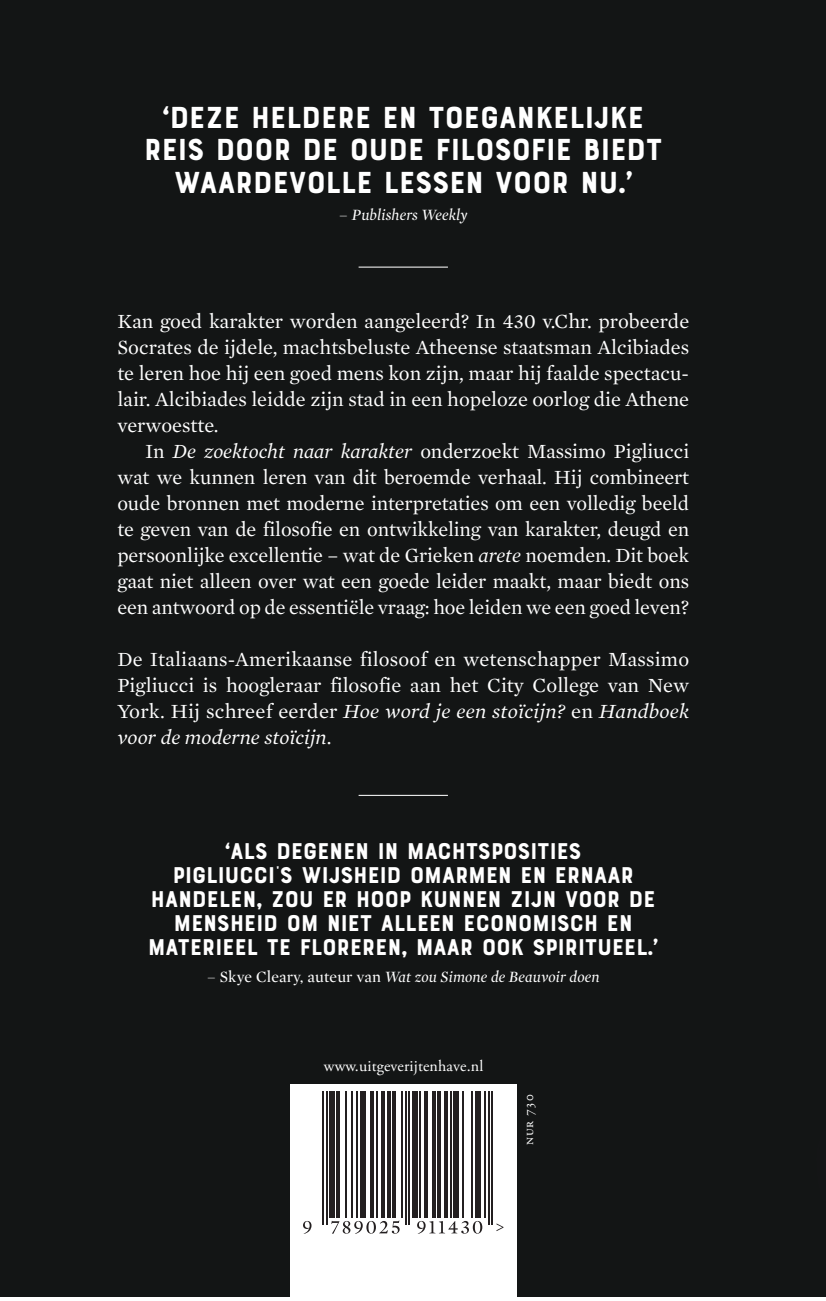
<style>
.page{position:relative;width:826px;height:1301px;background:#fff}
.page>*{position:absolute;margin:0;border:0;box-sizing:border-box;transform-origin:0 0}
.t1{font:32px/32px "Bourton Base";letter-spacing:-.02em;color:#fff;text-align:center}
.t2{font:24px/24px "Bourton Base";letter-spacing:-.02em;color:#fff;text-align:center}
.t3{font:20.4px/26px "Mercury Text G1";color:#fff;text-align:justify}
.t4{font:italic 16px "Mercury Display";letter-spacing:.01em;color:#fff}
.t5{font:16px "Adobe Garamond Pro";letter-spacing:.01em;color:#fff}
.t6{font:14px "Adobe Garamond Pro";letter-spacing:.05em;color:#fff}
.s1{font-family:"Neutra Text";font-weight:700}
.s2{font-style:normal}
.s3{font-style:italic}
</style>
<div class="page">
<div style="left:0;top:0;width:825px;height:1296px;background:#131515"></div>
<div style="left:290px;top:1084px;width:226px;height:212px;background:#fff"></div>
<hr style="left:322px;top:1090px;width:2px;height:133px;background:#231f20">
<hr style="left:325px;top:1090px;width:2px;height:133px;background:#231f20">
<div style="left:329px;top:1090px;width:5px;height:126px;background:#231f20"></div>
<hr style="left:336px;top:1090px;width:4px;height:126px;background:#231f20">
<hr style="left:345px;top:1090px;width:2px;height:126px;background:#231f20">
<hr style="left:351px;top:1090px;width:1px;height:126px;background:#231f20">
<hr style="left:356px;top:1090px;width:2px;height:126px;background:#231f20">
<div style="left:360px;top:1090px;width:5px;height:126px;background:#231f20"></div>
<hr style="left:370px;top:1090px;width:4px;height:126px;background:#231f20">
<hr style="left:376px;top:1090px;width:2px;height:126px;background:#231f20">
<hr style="left:381px;top:1090px;width:4px;height:126px;background:#231f20">
<hr style="left:387px;top:1090px;width:3px;height:126px;background:#231f20">
<hr style="left:392px;top:1090px;width:4px;height:126px;background:#231f20">
<hr style="left:401px;top:1090px;width:2px;height:126px;background:#231f20">
<hr style="left:405px;top:1090px;width:1px;height:133px;background:#231f20">
<hr style="left:408px;top:1090px;width:2px;height:133px;background:#231f20">
<div style="left:412px;top:1090px;width:5px;height:126px;background:#231f20"></div>
<hr style="left:419px;top:1090px;width:2px;height:126px;background:#231f20">
<hr style="left:424px;top:1090px;width:4px;height:126px;background:#231f20">
<hr style="left:432px;top:1090px;width:3px;height:126px;background:#231f20">
<hr style="left:437px;top:1090px;width:4px;height:126px;background:#231f20">
<hr style="left:444px;top:1090px;width:4px;height:126px;background:#231f20">
<hr style="left:450px;top:1090px;width:1px;height:126px;background:#231f20">
<div style="left:453px;top:1090px;width:6px;height:126px;background:#231f20"></div>
<hr style="left:462px;top:1090px;width:2px;height:126px;background:#231f20">
<hr style="left:471px;top:1090px;width:2px;height:126px;background:#231f20">
<div style="left:475px;top:1090px;width:5px;height:126px;background:#231f20"></div>
<hr style="left:484px;top:1090px;width:2px;height:126px;background:#231f20">
<hr style="left:487px;top:1090px;width:2px;height:133px;background:#231f20">
<hr style="left:491px;top:1090px;width:2px;height:133px;background:#231f20">
<svg style="left:303px;top:1220px;width:8px;height:13px"></svg>
<svg style="left:331px;top:1220px;width:68px;height:13px"></svg>
<svg style="left:417px;top:1220px;width:65px;height:13px"></svg>
<svg style="left:496px;top:1223px;width:7px;height:7px"></svg>
<hr style="left:358px;top:266px;width:90px;height:1px;background:#fff">
<hr style="left:358px;top:794px;width:90px;height:1px;background:#fff">
<h1 class="t1" style="left:144px;top:103px;width:520px"><span class="s1">‘</span>DEZE HELDERE EN TOEGANKELIJKE<br>REIS DOOR DE OUDE FILOSOFIE BIEDT<br>WAARDEVOLLE LESSEN VOOR NU<span class="s1">.’</span></h1>
<p class="t4" style="left:339px;top:203px;width:130px"><span class="s2">–</span> Publishers Weekly</p>
<p class="t3" style="left:117px;top:308px;width:573px">Kan goed karakter worden aangeleerd? In 430 v.Chr. probeerde Socrates de ijdele, machtsbeluste Atheense staatsman Alcibiades te leren hoe hij een goed mens kon zijn, maar hij faalde spectacu&shy;lair. Alcibiades leidde zijn stad in een hopeloze oorlog die Athene verwoestte.</p>
<p class="t3" style="left:117px;top:438px;width:573px;text-indent:28px">In <span class="s3">De zoektocht naar karakter</span> onderzoekt Massimo Pigliucci wat we kunnen leren van dit beroemde verhaal. Hij combineert oude bronnen met moderne interpretaties om een volledig beeld te geven van de filosofie en ontwikkeling van karakter, deugd en persoonlijke excellentie – wat de Grieken <span class="s3">arete</span> noemden. Dit boek gaat niet alleen over wat een goede leider maakt, maar biedt ons een antwoord op de essentiële vraag: hoe leiden we een goed leven?</p>
<p class="t3" style="left:117px;top:646px;width:573px">De Italiaans-Amerikaanse filosoof en wetenschapper Massimo Pigliucci is hoogleraar filosofie aan het City College van New York. Hij schreef eerder <span class="s3">Hoe word je een stoïcijn?</span> en <span class="s3">Handboek voor de moderne stoïcijn</span>.</p>
<p class="t2" style="left:148px;top:839px;width:512px"><span class="s1">‘</span>ALS DEGENEN IN MACHTSPOSITIES<br>PIGLIUCCI’S WIJSHEID OMARMEN EN ERNAAR HANDELEN, ZOU ER HOOP KUNNEN ZIJN VOOR DE MENSHEID OM NIET ALLEEN ECONOMISCH EN MATERIEEL TE FLOREREN, MAAR OOK SPIRITUEEL<span class="s1">.’</span></p>
<p class="t4" style="left:207px;top:965px;width:394px"><span class="s2">– Skye Cleary, auteur van</span> Wat zou Simone de Beauvoir doen</p>
<p class="t5" style="left:324px;top:1056px;width:161px">www.uitgeverijtenhave.nl</p>
<p class="t6" style="left:520px;top:1144px;width:52px;rotate:-90deg">nur 730</p>
</div>
